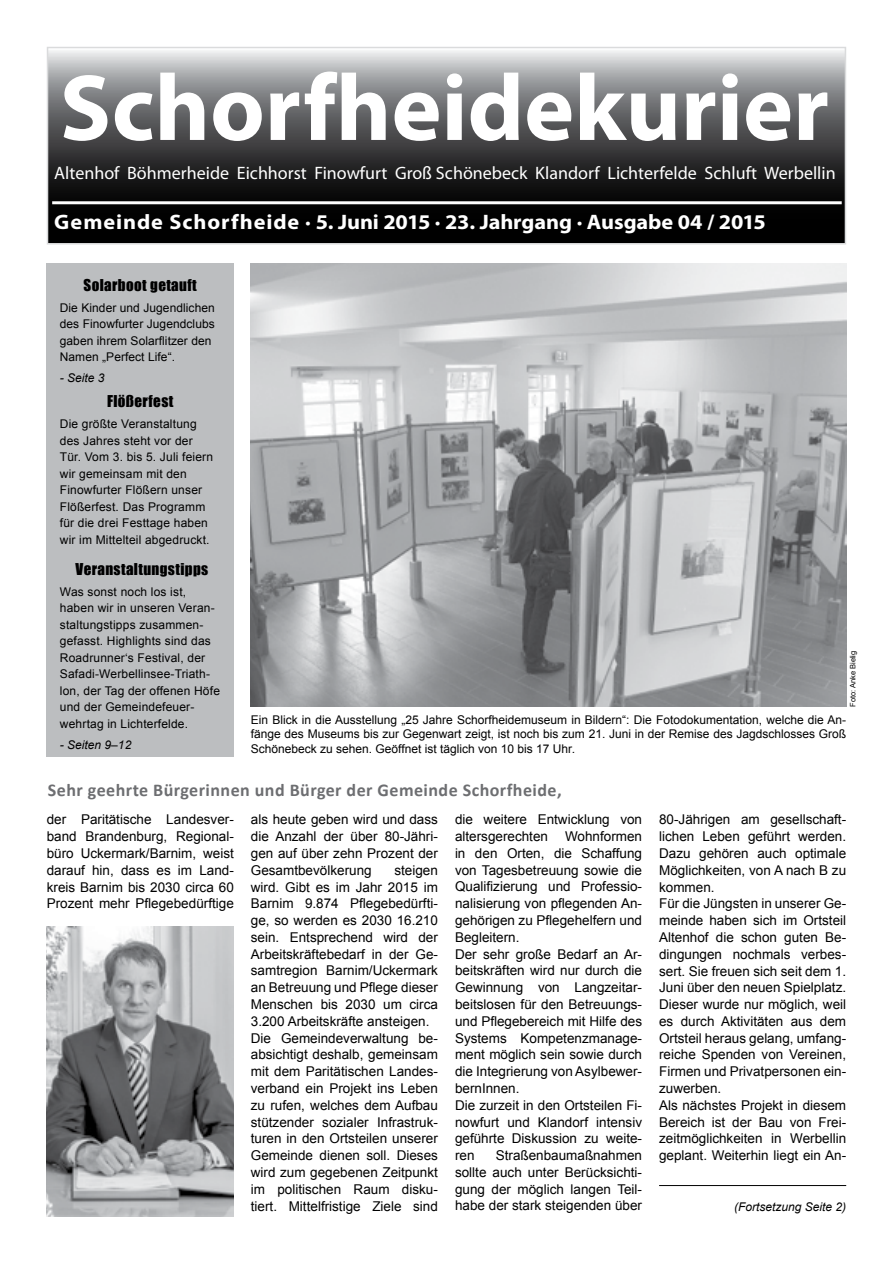
<style>
.page{position:relative;width:893px;height:1263px;background:#fff}
.page>*{position:absolute;margin:0;border:0;box-sizing:border-box;transform-origin:0 0}
.t1{font:700 94.8px "Myriad Pro";color:#fff}
.t2{font:700 21px "Myriad Pro";letter-spacing:-.005em;color:#fff;scale:1.06 1}
.t3{font:18px "Myriad Pro";color:#fff}
.t4{font:700 18px "Calibri";letter-spacing:.025em;color:#6d6e71}
.t5{font:15px "Impact";letter-spacing:.025em;color:#000}
.t6{font:13.5px/16.8px "Arial";color:#000}
.t7{font:12px/16.5px "Arial";letter-spacing:.015em;color:#000}
.t8{font:italic 12px "Arial";color:#000}
.t9{font:7.5px "Arial";color:#000}
.s1{font-style:italic}
</style>
<div class="page">
<svg style="left:50px;top:50px;width:793px;height:191px;background:#4d4d4f"></svg>
<div style="left:47px;top:47px;width:799px;height:197px;border:2px solid #dadbdc"></div>
<hr style="left:52px;top:201px;width:790px;height:3px;background:#fff">
<div style="left:47px;top:263px;width:187px;height:494px;background:#bcbec0"></div>
<img style="left:251px;top:263px;width:595px;height:444px">
<hr style="left:659px;top:1185px;width:187px;height:1px;background:#000">
<img style="left:47px;top:927px;width:187px;height:289px">
<h1 class="t1" style="left:60px;top:46px;width:771px">Schorfheidekurier</h1>
<h3 class="t3" style="left:54px;top:162px;width:783px">Altenhof Böhmerheide Eichhorst Finowfurt Groß Schönebeck Klandorf Lichterfelde Schluft Werbellin</h3>
<h2 class="t2" style="left:54px;top:208px;width:673px">Gemeinde Schorfheide ∙ 5. Juni 2015 ∙ 23. Jahrgang ∙ Ausgabe 04 / 2015</h2>
<p class="t5" style="left:84px;top:274px;width:115px">Solarboot getauft</p>
<p class="t7" style="left:60px;top:300px;width:156px">Die Kinder und Jugendlichen des Finowfurter Jugendclubs gaben ihrem Solarflitzer den<br>Namen „Perfect Life“.</p>
<p class="t8" style="left:60px;top:370px;width:46px">- Seite 3</p>
<p class="t5" style="left:107px;top:390px;width:68px">Flößerfest</p>
<p class="t7" style="left:60px;top:416px;width:155px">Die größte Veranstaltung des Jahres steht vor der<br>Tür. Vom 3. bis 5. Juli feiern wir gemeinsam mit den<br>Finowfurter Flößern unser<br>Flößerfest. Das Programm für die drei Festtage haben wir im Mittelteil abgedruckt.</p>
<p class="t5" style="left:75px;top:558px;width:134px">Veranstaltungstipps</p>
<p class="t7" style="left:60px;top:584px;width:162px">Was sonst noch los ist, haben wir in unseren Veran&shy;staltungstipps zusammen&shy;gefasst. Highlights sind das<br>Roadrunner‘s Festival, der<br>Safadi-Werbellinsee-Triath&shy;lon, der Tag der offenen Höfe und der Gemeindefeuer&shy;wehrtag in Lichterfelde.</p>
<p class="t8" style="left:60px;top:737px;width:73px">- Seiten 9‒12</p>
<p class="t9" style="left:848px;top:707px;width:58px;rotate:-90deg">Foto: Anke Bielig</p>
<p class="t7" style="left:251px;top:712px;width:597px;line-height:14.4px;text-align:justify">Ein Blick in die Ausstellung „25 Jahre Schorfheidemuseum in Bildern“: Die Fotodokumentation, welche die An&shy;fänge des Museums bis zur Gegenwart zeigt, ist noch bis zum 21. Juni in der Remise des Jagdschlosses Groß Schönebeck zu sehen. Geöffnet ist täglich von 10 bis 17 Uhr<span class="s1">.</span></p>
<h3 class="t4" style="left:48px;top:778px;width:515px">Sehr geehrte Bürgerinnen und Bürger der Gemeinde Schorfheide,</h3>
<p class="t6" style="left:47px;top:811px;width:189px;text-align:justify">der Paritätische Landesver&shy;band Brandenburg, Regional&shy;büro Uckermark/Barnim, weist darauf hin, dass es im Land&shy;kreis Barnim bis 2030 circa 60<br>Prozent mehr Pflegebedürftige</p>
<p class="t6" style="left:251px;top:811px;width:189px;text-align:justify">als heute geben wird und dass die Anzahl der über 80-Jähri&shy;gen auf über zehn Prozent der Gesamtbevölkerung</p>
<p class="t6" style="left:251px;top:862px;width:189px;text-indent:144px">steigen wird. Gibt es im Jahr 2015 im<br>Barnim 9.874 Pflegebedürfti&shy;ge, so werden es 2030 16.210 sein. Entsprechend wird der<br>Arbeitskräftebedarf in der Ge&shy;samtregion Barnim/Uckermark an Betreuung und Pflege dieser<br>Menschen bis 2030 um circa<br>3.200 Arbeitskräfte ansteigen.<br>Die Gemeindeverwaltung be&shy;absichtigt deshalb, gemeinsam mit dem Paritätischen Landes&shy;verband ein Projekt ins Leben zu rufen, welches dem Aufbau stützender sozialer Infrastruk&shy;turen in den Ortsteilen unserer<br>Gemeinde dienen soll. Dieses wird zum gegebenen Zeitpunkt im politischen Raum disku&shy;tiert. Mittelfristige Ziele sind</p>
<p class="t6" style="left:455px;top:811px;width:189px">die weitere Entwicklung von altersgerechten</p>
<p class="t6" style="left:455px;top:828px;width:189px;text-indent:110px">Wohnformen in den Orten, die Schaffung von Tagesbetreuung sowie die<br>Qualifizierung und Professio&shy;nalisierung von pflegenden An&shy;gehörigen zu Pflegehelfern und<br>Begleitern.<br>Der sehr große Bedarf an Ar&shy;beitskräften wird nur durch die<br>Gewinnung von Langzeitar&shy;beitslosen für den Betreuungs&shy;und Pflegebereich mit Hilfe des<br>Systems Kompetenzmanage&shy;ment möglich sein sowie durch die Integrierung von Asylbewer&shy;bernInnen.<br>Die zurzeit in den Ortsteilen Fi&shy;nowfurt und Klandorf intensiv geführte Diskussion zu weite&shy;ren</p>
<p class="t6" style="left:455px;top:1147px;width:189px;text-align:justify;text-indent:41px">Straßenbaumaßnahmen sollte auch unter Berücksichti&shy;gung der möglich langen Teil&shy;habe der stark steigenden über</p>
<p class="t6" style="left:659px;top:811px;width:189px">80-Jährigen am gesellschaft&shy;lichen Leben geführt werden.<br>Dazu gehören auch optimale<br>Möglichkeiten, von A nach B zu kommen.<br>Für die Jüngsten in unserer Ge&shy;meinde haben sich im Ortsteil<br>Altenhof die schon guten Be&shy;dingungen nochmals verbes&shy;sert. Sie freuen sich seit dem 1.<br>Juni über den neuen Spielplatz.<br>Dieser wurde nur möglich, weil es durch Aktivitäten aus dem<br>Ortsteil heraus gelang, umfang&shy;reiche Spenden von Vereinen,<br>Firmen und Privatpersonen ein&shy;zuwerben.<br>Als nächstes Projekt in diesem<br>Bereich ist der Bau von Frei&shy;zeitmöglichkeiten in Werbellin geplant. Weiterhin liegt ein An-</p>
<p class="t8" style="left:734px;top:1199px;width:114px">(Fortsetzung Seite 2)</p>
</div>
